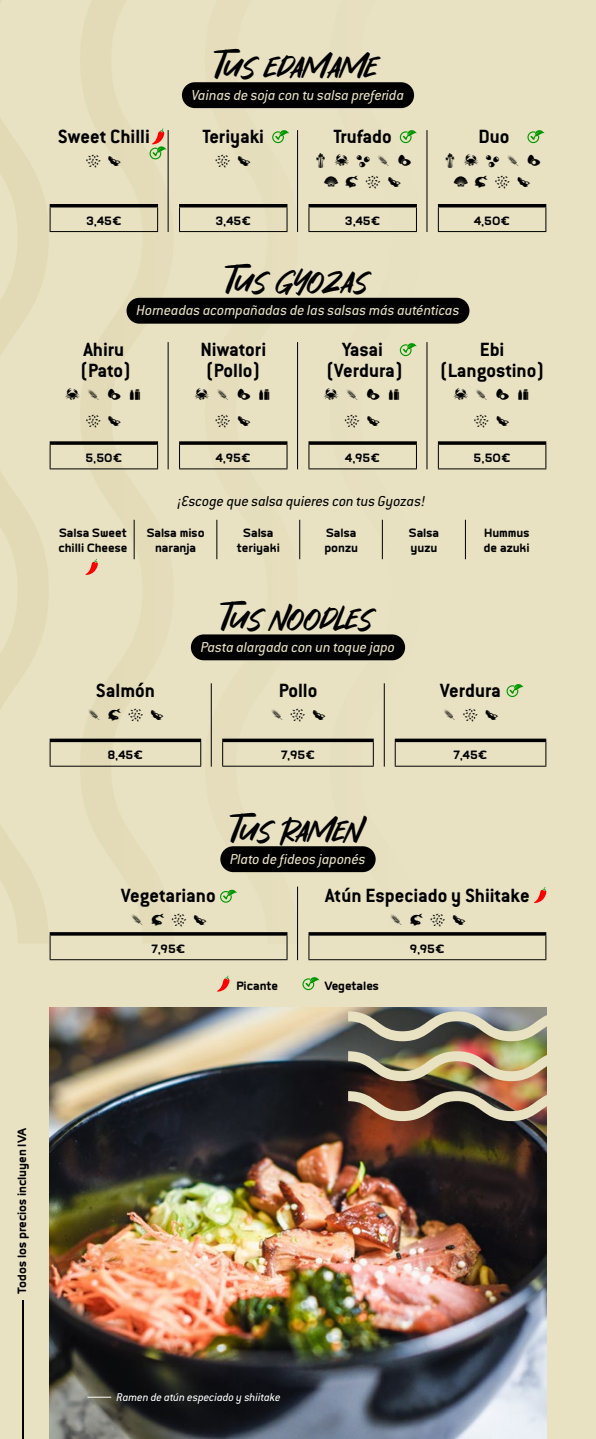
<style>
.page{position:relative;width:596px;height:1439px;background:#fff}
.page>*{position:absolute;margin:0;border:0;box-sizing:border-box;transform-origin:0 0}
.t1{font:35px "Masker Area";color:#000}
.t2{font:22.75px/25.9px "Allergen Solid";letter-spacing:-.05em;color:#000;text-align:center}
.t3{font:700 21px/21px "Conduit ITC Std";color:#000}
.t4{font:15.75px/15.8px "Labrador B Extrabold";color:#000}
.t5{font:italic 15.75px "Conduit ITC";color:#e8e1c2}
.t6{font:italic 15.75px "Conduit ITC";color:#000}
.t7{font:italic 12.25px "Conduit ITC";color:#fff}
</style>
<div class="page">
<div style="left:0;top:0;width:595px;height:1439px;background:#e8e1c2"></div>
<hr style="left:22px;top:1300px;width:1px;height:139px;background:#000">
<img style="left:50px;top:1007px;width:496px;height:432px">
<svg style="left:329px;top:82px;width:94px;height:854px"></svg>
<svg style="left:205px;top:108px;width:93px;height:835px"></svg>
<svg style="left:80px;top:20px;width:93px;height:916px"></svg>
<svg style="left:0;top:0;width:49px;height:943px"></svg>
<svg style="left:348px;top:1011px;width:199px;height:30px"></svg>
<img style="left:348px;top:1051px;width:199px;height:30px">
<img style="left:348px;top:1091px;width:199px;height:30px">
<div style="left:182px;top:82px;width:232px;height:26px;background:#000;border-radius:13px"></div>
<hr style="left:50px;top:204px;width:108px;height:3px;background:#000">
<svg style="left:50px;top:207px;width:1px;height:24px"></svg>
<svg style="left:157px;top:207px;width:1px;height:24px"></svg>
<hr style="left:50px;top:231px;width:108px;height:1px;background:#000">
<hr style="left:179px;top:204px;width:108px;height:3px;background:#000">
<svg style="left:179px;top:207px;width:1px;height:24px"></svg>
<svg style="left:286px;top:207px;width:1px;height:24px"></svg>
<hr style="left:179px;top:231px;width:108px;height:1px;background:#000">
<hr style="left:308px;top:204px;width:108px;height:3px;background:#000">
<svg style="left:308px;top:207px;width:1px;height:24px"></svg>
<svg style="left:416px;top:207px;width:1px;height:24px"></svg>
<hr style="left:308px;top:231px;width:108px;height:1px;background:#000">
<hr style="left:437px;top:204px;width:109px;height:3px;background:#000">
<svg style="left:437px;top:207px;width:1px;height:24px"></svg>
<svg style="left:545px;top:207px;width:1px;height:24px"></svg>
<hr style="left:437px;top:231px;width:109px;height:1px;background:#000">
<div style="left:126px;top:298px;width:343px;height:26px;background:#000;border-radius:13px"></div>
<svg style="left:50px;top:441px;width:108px;height:4px"></svg>
<svg style="left:50px;top:445px;width:1px;height:23px"></svg>
<svg style="left:157px;top:445px;width:1px;height:23px"></svg>
<hr style="left:50px;top:468px;width:108px;height:1px;background:#000">
<svg style="left:179px;top:441px;width:108px;height:4px"></svg>
<svg style="left:179px;top:445px;width:1px;height:23px"></svg>
<svg style="left:286px;top:445px;width:1px;height:23px"></svg>
<hr style="left:179px;top:468px;width:108px;height:1px;background:#000">
<svg style="left:308px;top:441px;width:108px;height:4px"></svg>
<svg style="left:308px;top:445px;width:1px;height:23px"></svg>
<svg style="left:416px;top:445px;width:1px;height:23px"></svg>
<hr style="left:308px;top:468px;width:108px;height:1px;background:#000">
<svg style="left:437px;top:441px;width:109px;height:4px"></svg>
<svg style="left:437px;top:445px;width:1px;height:23px"></svg>
<svg style="left:545px;top:445px;width:1px;height:23px"></svg>
<hr style="left:437px;top:468px;width:109px;height:1px;background:#000">
<div style="left:191px;top:634px;width:214px;height:26px;background:#000;border-radius:13px"></div>
<svg style="left:50px;top:738px;width:151px;height:4px"></svg>
<svg style="left:50px;top:742px;width:1px;height:24px"></svg>
<svg style="left:200px;top:742px;width:1px;height:24px"></svg>
<hr style="left:50px;top:766px;width:151px;height:1px;background:#000">
<svg style="left:222px;top:738px;width:151px;height:4px"></svg>
<svg style="left:222px;top:742px;width:1px;height:24px"></svg>
<svg style="left:372px;top:742px;width:1px;height:24px"></svg>
<hr style="left:222px;top:766px;width:151px;height:1px;background:#000">
<svg style="left:394px;top:738px;width:152px;height:4px"></svg>
<svg style="left:394px;top:742px;width:1px;height:24px"></svg>
<svg style="left:545px;top:742px;width:1px;height:24px"></svg>
<hr style="left:394px;top:766px;width:152px;height:1px;background:#000">
<div style="left:220px;top:846px;width:155px;height:26px;background:#000;border-radius:13px"></div>
<hr style="left:50px;top:932px;width:237px;height:3px;background:#000">
<svg style="left:50px;top:935px;width:1px;height:24px"></svg>
<svg style="left:286px;top:935px;width:1px;height:24px"></svg>
<hr style="left:50px;top:959px;width:237px;height:1px;background:#000">
<hr style="left:308px;top:932px;width:238px;height:3px;background:#000">
<svg style="left:308px;top:935px;width:1px;height:24px"></svg>
<svg style="left:545px;top:935px;width:1px;height:24px"></svg>
<hr style="left:308px;top:959px;width:238px;height:1px;background:#000">
<svg style="left:87px;top:1396px;width:24px;height:1px"></svg>
<svg style="left:85px;top:559px;width:13px;height:16px"></svg>
<svg style="left:272px;top:129px;width:17px;height:14px"></svg>
<svg style="left:399px;top:129px;width:17px;height:14px"></svg>
<svg style="left:527px;top:130px;width:17px;height:13px"></svg>
<svg style="left:399px;top:342px;width:17px;height:14px"></svg>
<svg style="left:506px;top:684px;width:17px;height:13px"></svg>
<svg style="left:220px;top:888px;width:17px;height:14px"></svg>
<svg style="left:217px;top:975px;width:12px;height:17px"></svg>
<svg style="left:302px;top:977px;width:17px;height:13px"></svg>
<svg style="left:149px;top:128px;width:17px;height:31px"></svg>
<svg style="left:534px;top:887px;width:12px;height:16px"></svg>
<hr style="left:426px;top:130px;width:1px;height:102px;background:#000">
<hr style="left:426px;top:342px;width:1px;height:127px;background:#000">
<hr style="left:383px;top:683px;width:1px;height:83px;background:#000">
<hr style="left:297px;top:886px;width:1px;height:74px;background:#000">
<hr style="left:211px;top:683px;width:1px;height:83px;background:#000">
<hr style="left:464px;top:520px;width:1px;height:39px;background:#000">
<hr style="left:381px;top:520px;width:1px;height:39px;background:#000">
<hr style="left:299px;top:520px;width:1px;height:39px;background:#000">
<hr style="left:216px;top:520px;width:1px;height:39px;background:#000">
<hr style="left:134px;top:520px;width:1px;height:39px;background:#000">
<hr style="left:297px;top:130px;width:1px;height:102px;background:#000">
<hr style="left:297px;top:342px;width:1px;height:127px;background:#000">
<hr style="left:167px;top:130px;width:1px;height:102px;background:#000">
<hr style="left:167px;top:342px;width:1px;height:127px;background:#000">
<h3 class="t3" style="left:58px;top:125px;width:93px">Sweet Chilli</h3>
<h2 class="t2" style="left:82px;top:148px;width:44px">MN</h2>
<h1 class="t1" style="left:217px;top:49px;width:163px">Tus edamame</h1>
<p class="t5" style="left:192px;top:85px;width:214px">Vainas de soja con tu salsa preferida</p>
<h3 class="t3" style="left:202px;top:125px;width:63px">Teriyaki</h3>
<h2 class="t2" style="left:212px;top:148px;width:44px">MN</h2>
<h3 class="t3" style="left:333px;top:125px;width:60px">Trufado</h3>
<h2 class="t2" style="left:309px;top:150px;width:107px;line-height:21px">GFDBA<br>POMN</h2>
<h3 class="t3" style="left:478px;top:125px;width:33px">Duo</h3>
<h2 class="t2" style="left:439px;top:150px;width:107px;line-height:21px">GFDBA<br>POMN</h2>
<p class="t4" style="left:86px;top:212px;width:37px">3,45€</p>
<p class="t4" style="left:215px;top:212px;width:37px">3,45€</p>
<p class="t4" style="left:345px;top:212px;width:37px">3,45€</p>
<p class="t4" style="left:473px;top:212px;width:38px">4,50€</p>
<h1 class="t1" style="left:228px;top:264px;width:141px">Tus gyozas</h1>
<p class="t5" style="left:136px;top:301px;width:324px">Horneadas acompañadas de las salsas más auténticas</p>
<h3 class="t3" style="left:80px;top:339px;width:53px">Ahiru (Pato)</h3>
<h2 class="t2" style="left:61px;top:382px;width:86px">FBAI<br>MN</h2>
<h3 class="t3" style="left:200px;top:339px;width:67px">Niwatori (Pollo)</h3>
<h2 class="t2" style="left:191px;top:382px;width:86px">FBAI<br>MN</h2>
<h3 class="t3" style="left:325px;top:339px;width:79px;text-align:center">Yasai (Verdura)</h3>
<h2 class="t2" style="left:320px;top:382px;width:86px">FBAI<br>MN</h2>
<h3 class="t3" style="left:439px;top:339px;width:107px;text-align:center">Ebi (Langostino)</h3>
<h2 class="t2" style="left:449px;top:382px;width:86px">FBAI<br>MN</h2>
<p class="t4" style="left:85px;top:449px;width:38px">5,50€</p>
<p class="t4" style="left:216px;top:449px;width:36px">4,95€</p>
<p class="t4" style="left:345px;top:449px;width:36px">4,95€</p>
<p class="t4" style="left:473px;top:449px;width:38px">5,50€</p>
<p class="t6" style="left:177px;top:491px;width:249px">¡Escoge que salsa quieres con tus Gyozas!</p>
<p class="t4" style="left:58px;top:524px;width:70px">Salsa Sweet chilli Cheese</p>
<p class="t4" style="left:147px;top:524px;width:59px;text-align:center">Salsa miso naranja</p>
<p class="t4" style="left:237px;top:524px;width:44px;text-align:center">Salsa teriyaki</p>
<p class="t4" style="left:324px;top:524px;width:35px">Salsa ponzu</p>
<p class="t4" style="left:408px;top:524px;width:32px">Salsa yuzu</p>
<p class="t4" style="left:483px;top:524px;width:47px">Hummus de azuki</p>
<h3 class="t3" style="left:96px;top:679px;width:61px">Salmón</h3>
<h2 class="t2" style="left:83px;top:702px;width:86px">BOMN</h2>
<h1 class="t1" style="left:223px;top:601px;width:150px">Tus noodles</h1>
<p class="t5" style="left:201px;top:637px;width:196px">Pasta alargada con un toque japo</p>
<h3 class="t3" style="left:278px;top:679px;width:40px">Pollo</h3>
<h2 class="t2" style="left:266px;top:702px;width:65px">BMN</h2>
<h3 class="t3" style="left:440px;top:679px;width:62px">Verdura</h3>
<h2 class="t2" style="left:438px;top:702px;width:65px">BMN</h2>
<p class="t4" style="left:108px;top:747px;width:37px">8,45€</p>
<p class="t4" style="left:281px;top:747px;width:35px">7,95€</p>
<p class="t4" style="left:453px;top:747px;width:35px">7,45€</p>
<h3 class="t3" style="left:121px;top:884px;width:96px">Vegetariano</h3>
<h2 class="t2" style="left:126px;top:906px;width:86px">BOMN</h2>
<h1 class="t1" style="left:233px;top:812px;width:131px">Tus ramen</h1>
<p class="t5" style="left:230px;top:849px;width:137px">Plato de fideos japonés</p>
<h3 class="t3" style="left:325px;top:884px;width:206px">Atún Especiado y Shiitake</h3>
<h2 class="t2" style="left:385px;top:906px;width:86px">BOMN</h2>
<p class="t4" style="left:151px;top:940px;width:35px">7,95€</p>
<p class="t4" style="left:410px;top:940px;width:36px">9,95€</p>
<p class="t4" style="left:236px;top:977px;width:43px">Picante</p>
<p class="t4" style="left:324px;top:977px;width:56px">Vegetales</p>
<p class="t4" style="left:14px;top:1293px;width:167px;rotate:-90deg">Todos los precios incluyen IVA</p>
<p class="t7" style="left:116px;top:1389px;width:165px">Ramen de atún especiado y shiitake</p>
</div>
